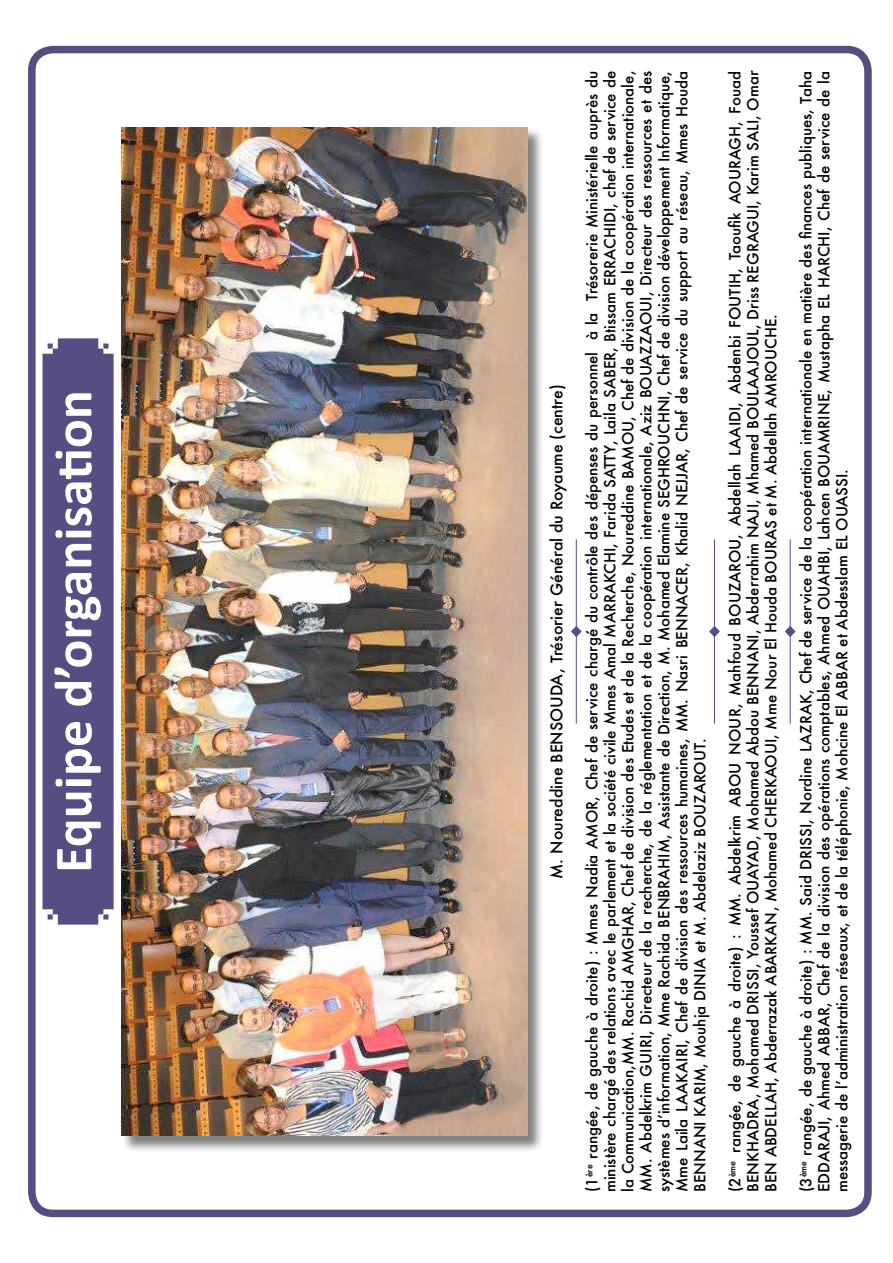
<style>
.page{position:relative;width:893px;height:1263px;background:#fff}
.page>*{position:absolute;margin:0;border:0;box-sizing:border-box;transform-origin:0 0}
.t1{font:700 54px "Calibri";color:#fff}
.t2{font:500 15.75px "Futura";color:#000}
.t3{font:500 15px/18px "Futura";color:#000;text-align:justify}
</style>
<div class="page">
<div style="left:28px;top:46px;width:844px;height:1171px;border:8px solid #564e83;border-radius:21px"></div>
<div style="left:43px;top:338px;width:71px;height:586px;background:#564e83"></div>
<div style="left:121px;top:127px;width:423px;height:1026px;background:#000;opacity:.5"></div>
<img style="left:121px;top:127px;width:406px;height:1009px">
<hr style="left:576px;top:539px;width:1px;height:185px;background:#564e83">
<svg style="left:571px;top:626px;width:11px;height:11px"></svg>
<hr style="left:714px;top:539px;width:1px;height:185px;background:#564e83">
<svg style="left:709px;top:626px;width:11px;height:11px"></svg>
<hr style="left:790px;top:539px;width:1px;height:185px;background:#564e83">
<svg style="left:785px;top:626px;width:11px;height:11px"></svg>
<h1 class="t1" style="left:39px;top:873px;width:484px;rotate:-90deg">Equipe d’organisation</h1>
<p class="t2" style="left:546px;top:879px;width:496px;rotate:-90deg">M. Noureddine BENSOUDA, Trésorier Général du Royaume (centre)</p>
<p class="t3" style="left:583px;top:1192px;width:1123px;rotate:-90deg">(1<sup>ère</sup> rangée, de gauche à droite) : Mmes Nadia AMOR, Chef de service chargé du contrôle des dépenses du personnel à la Trésorerie Ministérielle auprès du ministère chargé des relations avec le parlement et la société civile Mmes Amal MARRAKCHI, Farida SATTY, Laila SABER, Btissam ERRACHIDI, chef de service de la Communication,MM. Rachid AMGHAR, Chef de division des Etudes et de la Recherche, Noureddine BAMOU, Chef de division de la coopération internationale, MM. Abdelkrim GUIRI, Directeur de la recherche, de la réglementation et de la coopération internationale, Aziz BOUAZZAOUI, Directeur des ressources et des systèmes d’information, Mme Rachida BENBRAHIM, Assistante de Direction, M. Mohamed Elamine SEGHROUCHNI, Chef de division développement Informatique, Mme Laila LAAKAIRI, Chef de division des ressources humaines, MM. Nasri BENNACER, Khalid NEJJAR, Chef de service du support au réseau, Mmes Houda BENNANI KARIM, Mouhja DINIA et M. Abdelaziz BOUZAROUT.</p>
<p class="t3" style="left:726px;top:1192px;width:1123px;rotate:-90deg">(2<sup>ème</sup> rangée, de gauche à droite) : MM. Abdelkrim ABOU NOUR, Mahfoud BOUZAROU, Abdellah LAAIDI, Abdenbi FOUTIH, Taoufik AOURAGH, Fouad BENKHADRA, Mohamed DRISSI, Youssef OUAYAD, Mohamed Abdou BENNANI, Abderrahim NAJI, Mhamed BOULAAJOUL, Driss REGRAGUI, Karim SALI, Omar BEN ABDELLAH, Abderrazak ABARKAN, Mohamed CHERKAOUI, Mme Nour El Houda BOURAS et M. Abdellah AMROUCHE.</p>
<p class="t3" style="left:797px;top:1192px;width:1123px;rotate:-90deg">(3<sup>ème</sup> rangée, de gauche à droite) : MM. Said DRISSI, Nordine LAZRAK, Chef de service de la coopération internationale en matière des finances publiques, Taha EDDARAJI, Ahmed ABBAR, Chef de la division des opérations comptables, Ahmed OUAHBI, Lahcen BOUAMRINE, Mustapha EL HARCHI, Chef de service de la messagerie de l’administration réseaux, et de la téléphonie, Mohcine El ABBAR et Abdesslam EL OUASSI.</p>
</div>
